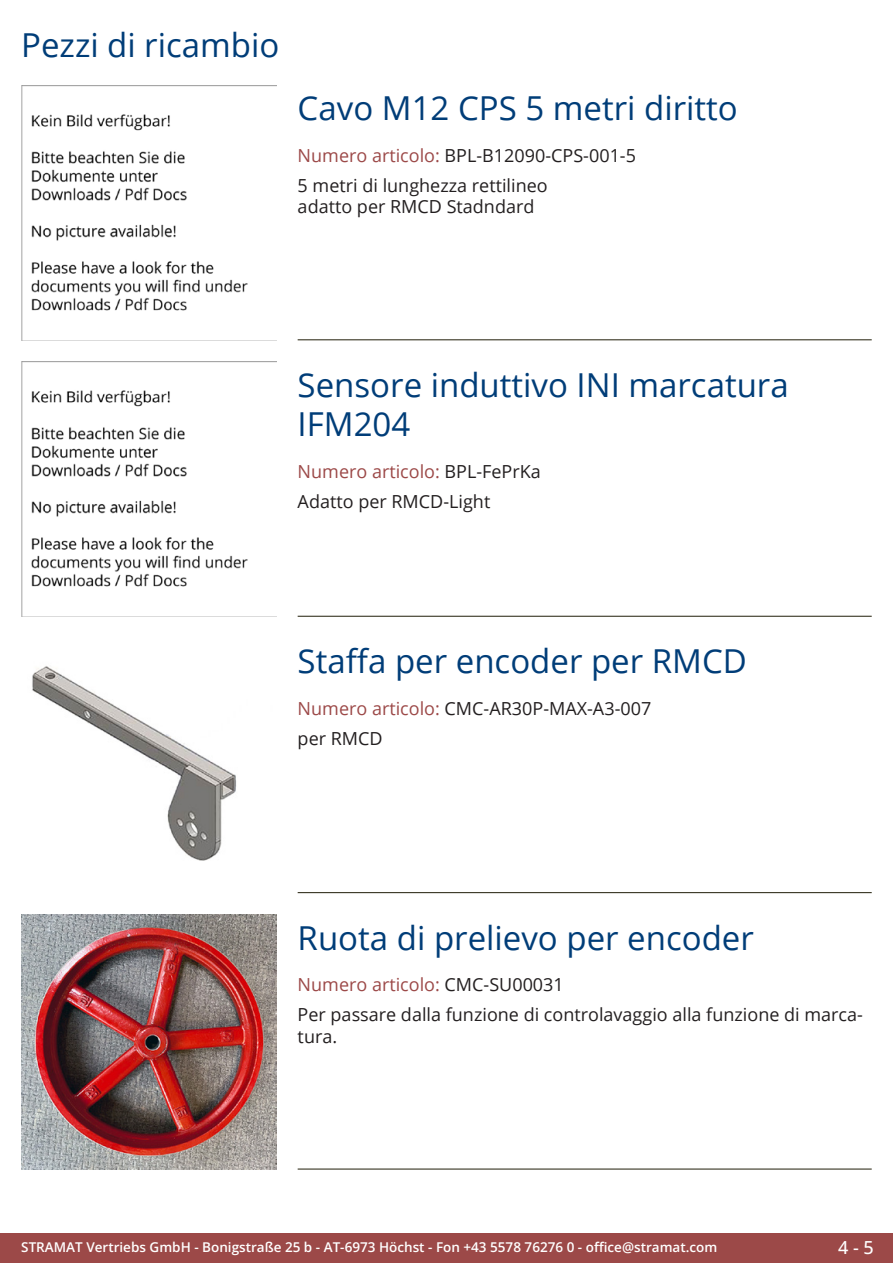
<style>
.page{position:relative;width:893px;height:1263px;background:#fff}
.page>*{position:absolute;margin:0;border:0;box-sizing:border-box;transform-origin:0 0}
.Produkttitel{font:33px/39.6px "Open Sans";color:#003d78}
.RastTitel{font:33px "Open Sans";color:#003d78}
.Beschreibung_Text{font:18px/21.6px "Open Sans";color:#231f20}
.TechDaten_Überschrif{font:18px "Open Sans";color:#231f20}
.TechDaten_Überschrif-2{font:18px "Open Sans";color:#9c4948}
.t1{font:500 18px "Open Sans";color:#fff}
.t2{font:600 13.5px "Open Sans";color:#fff}
.s1{color:#9c4948}
.s2{color:#231f20}
</style>
<div class="page">
<div style="left:0;top:1233px;width:893px;height:30px;background:#9c4948"></div>
<hr style="left:298px;top:340px;width:574px;height:1px;background:#201d08">
<hr style="left:298px;top:616px;width:574px;height:1px;background:#201d08">
<hr style="left:298px;top:892px;width:574px;height:1px;background:#201d08">
<hr style="left:298px;top:1169px;width:574px;height:1px;background:#201d08">
<img style="left:21px;top:85px;width:255px;height:255px">
<img style="left:21px;top:361px;width:255px;height:256px">
<img style="left:32px;top:666px;width:205px;height:195px">
<img style="left:21px;top:914px;width:255px;height:255px">
<p class="RastTitel" style="left:21px;top:22px;width:260px">Pezzi di ricambio</p>
<p class="Produkttitel" style="left:298px;top:88px;width:442px">Cavo M12 CPS 5 metri diritto</p>
<p class="TechDaten_Überschrif" style="left:298px;top:143px;width:340px"><span class="s1">Numero articolo:</span> BPL-B12090-CPS-001-5</p>
<p class="Beschreibung_Text" style="left:298px;top:174px;width:252px">5 metri di lunghezza rettilineo adatto per RMCD Stadndard</p>
<p class="Produkttitel" style="left:298px;top:364px;width:493px">Sensore induttivo INI marcatura<br>IFM204</p>
<p class="TechDaten_Überschrif-2" style="left:298px;top:459px;width:245px">Numero articolo: <span class="s2">BPL-FePrKa</span></p>
<p class="Beschreibung_Text" style="left:298px;top:490px;width:194px">Adatto per RMCD-Light</p>
<p class="Produkttitel" style="left:298px;top:640px;width:451px">Staffa per encoder per RMCD</p>
<p class="TechDaten_Überschrif" style="left:298px;top:696px;width:355px"><span class="s1">Numero articolo:</span> CMC-AR30P-MAX-A3-007</p>
<p class="Beschreibung_Text" style="left:298px;top:727px;width:87px">per RMCD</p>
<p class="Produkttitel" style="left:298px;top:917px;width:458px">Ruota di prelievo per encoder</p>
<p class="TechDaten_Überschrif-2" style="left:298px;top:972px;width:268px">Numero articolo: <span class="s2">CMC-SU00031</span></p>
<p class="Beschreibung_Text" style="left:298px;top:1003px;width:565px">Per passare dalla funzione di controlavaggio alla funzione di marca&shy;tura.</p>
<p class="t2" style="left:21px;top:1238px;width:698px">STRAMAT Vertriebs GmbH - Bonigstraße 25 b - AT-6973 Höchst - Fon +43 5578 76276 0 - office@stramat.com</p>
<p class="t1" style="left:838px;top:1234px;width:37px">4 - 5</p>
</div>
